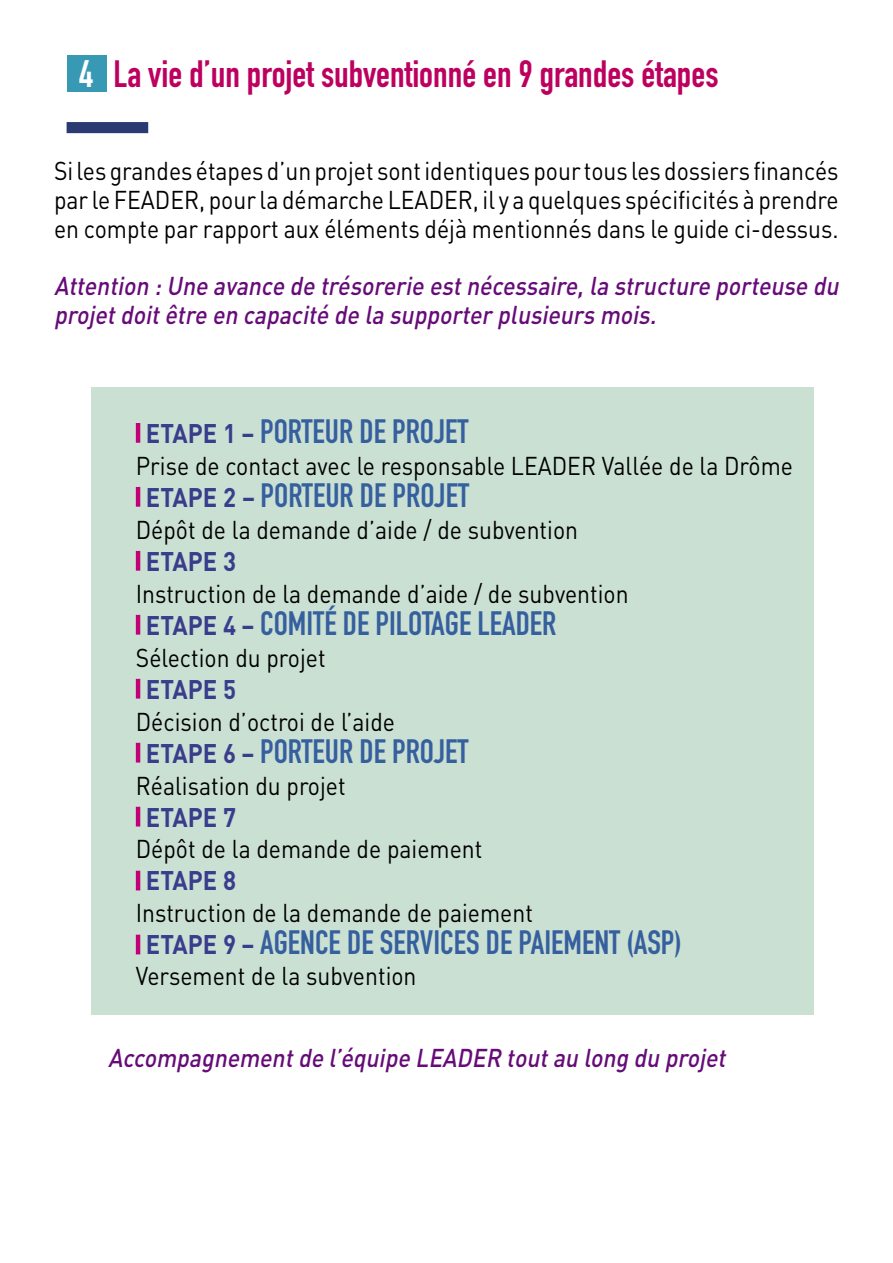
<style>
.page{position:relative;width:893px;height:1263px;background:#fff}
.page>*{position:absolute;margin:0;border:0;box-sizing:border-box;transform-origin:0 0}
.t1{font:700 37.5px "DIN Condensed";color:#bd005f}
.t2{font:700 33.3px "DIN Condensed";color:#365f9e}
.t3{font:700 26.7px "DIN";color:#3a3d8c;scale:.9 1}
.t4{font:25.5px/28.8px "DIN";color:#000;text-align:justify;scale:.9 1}
.t5{font:italic 500 25.5px/28.8px "DIN";color:#660b78;scale:.9 1}
.s1{font-size:37.8px;color:#fff}
.s2{font-family:"DIN";font-size:26.7px;color:#3a3d8c}
</style>
<div class="page">
<div style="left:92px;top:387px;width:722px;height:627px;background:#cae0d3"></div>
<div style="left:67px;top:55px;width:39px;height:37px;background:#3899b5"></div>
<div style="left:67px;top:122px;width:81px;height:11px;background:#2c3a73"></div>
<hr style="left:136px;top:423px;width:4px;height:20px;background:#c10077">
<hr style="left:136px;top:487px;width:4px;height:20px;background:#c10077">
<hr style="left:136px;top:551px;width:4px;height:20px;background:#c10077">
<hr style="left:136px;top:615px;width:4px;height:20px;background:#c10077">
<hr style="left:136px;top:679px;width:4px;height:20px;background:#c10077">
<hr style="left:136px;top:743px;width:4px;height:19px;background:#c10077">
<hr style="left:136px;top:807px;width:4px;height:19px;background:#c10077">
<hr style="left:136px;top:871px;width:4px;height:19px;background:#c10077">
<hr style="left:136px;top:935px;width:4px;height:19px;background:#c10077">
<h1 class="t1" style="left:79px;top:48px;width:641px"><span class="s1">4</span> La vie d’un projet subventionné en 9 grandes étapes</h1>
<p class="t4" style="left:54px;top:156px;width:873px">Si les grandes étapes d’un projet sont identiques pour tous les dossiers financés par le FEADER, pour la démarche LEADER, il y a quelques spécificités à prendre en compte par rapport aux éléments déjà mentionnés dans le guide ci-dessus.</p>
<p class="t5" style="left:54px;top:271px;width:879px">Attention :Une avance de trésorerie estnécessaire,la structure porteuse du projetdoitêtre en capacité de la supporterplusieurs mois.</p>
<h2 class="t2" style="left:146px;top:409px;width:324px"><span class="s2">ETAPE 1 –</span> PORTEUR DE PROJET</h2>
<p class="t4" style="left:136px;top:451px;width:732px">Prise de contact avec le responsable LEADER Vallée de la Drôme</p>
<h2 class="t2" style="left:146px;top:473px;width:325px"><span class="s2">ETAPE 2 –</span> PORTEUR DE PROJET</h2>
<p class="t4" style="left:136px;top:515px;width:493px">Dépôt de la demande d’aide / de subvention</p>
<p class="t3" style="left:146px;top:543px;width:102px">ETAPE 3</p>
<p class="t4" style="left:136px;top:578px;width:549px">Instruction de la demande d’aide / de subvention</p>
<h2 class="t2" style="left:146px;top:600px;width:412px"><span class="s2">ETAPE 4 –</span> COMITÉ DE PILOTAGE LEADER</h2>
<p class="t4" style="left:136px;top:642px;width:212px">Sélection du projet</p>
<p class="t3" style="left:146px;top:671px;width:102px">ETAPE 5</p>
<p class="t4" style="left:136px;top:706px;width:289px">Décision d’octroi de l’aide</p>
<h2 class="t2" style="left:146px;top:728px;width:324px"><span class="s2">ETAPE 6 –</span> PORTEUR DE PROJET</h2>
<p class="t4" style="left:136px;top:770px;width:235px">Réalisation du projet</p>
<p class="t3" style="left:146px;top:799px;width:102px">ETAPE 7</p>
<p class="t4" style="left:136px;top:834px;width:387px">Dépôt de la demande de paiement</p>
<p class="t3" style="left:146px;top:863px;width:102px">ETAPE 8</p>
<p class="t4" style="left:136px;top:898px;width:443px">Instruction de la demande de paiement</p>
<h2 class="t2" style="left:146px;top:920px;width:538px"><span class="s2">ETAPE 9 –</span> AGENCE DE SERVICES DE PAIEMENT (ASP)</h2>
<p class="t4" style="left:136px;top:961px;width:313px">Versement de la subvention</p>
<p class="t5" style="left:108px;top:1043px;width:694px">Accompagnementde l’équipe LEADER toutau long du projet</p>
</div>
